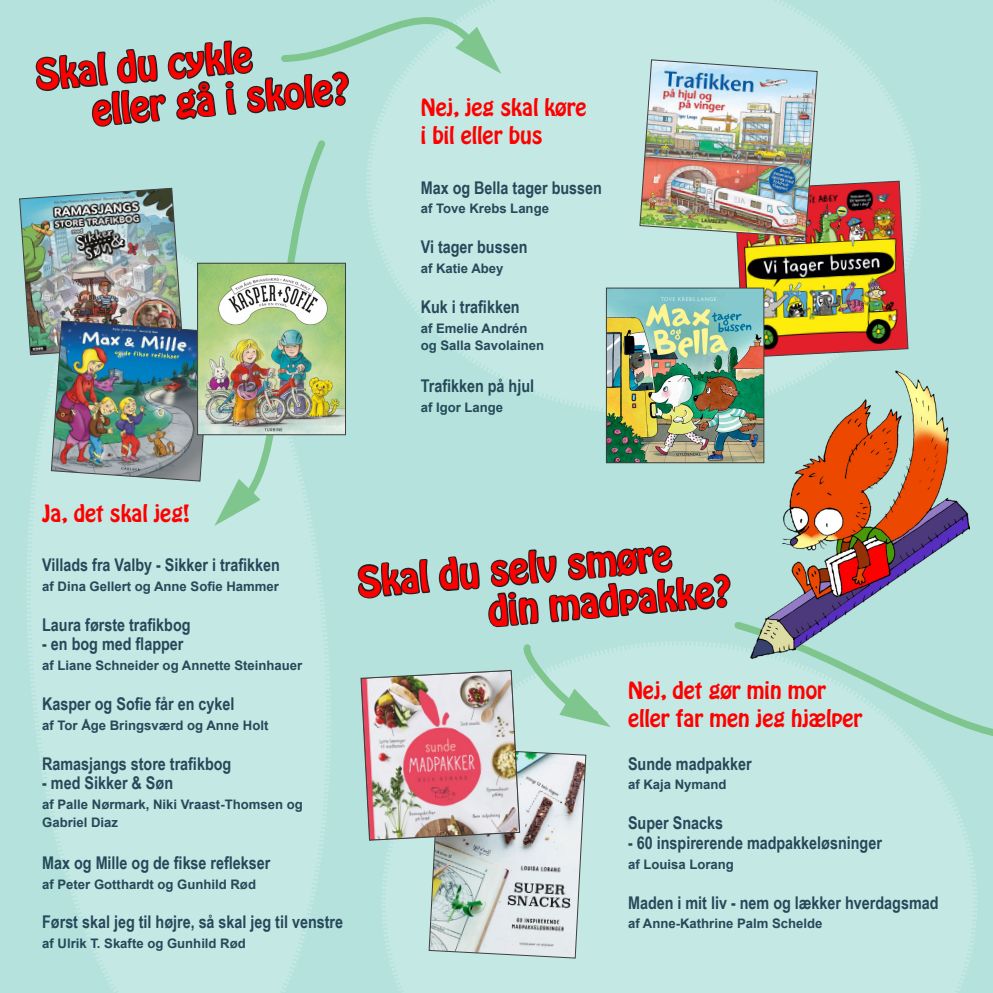
<style>
.page{position:relative;width:993px;height:993px;background:#fff}
.page>*{position:absolute;margin:0;border:0;box-sizing:border-box;transform-origin:0 0}
.overskrift{font:36.75px "Hobo Std";color:#fe0000}
.underoverskrift{font:21px/28px "Hobo Std";color:#fe0000}
.titel{font:700 17.5px "Arial Narrow";color:#254959}
.forfatter{font:700 13.12px/17.5px "Arial";color:#254959}
</style>
<div class="page">
<div style="left:0;top:0;width:992px;height:992px;background:#b5e2dd"></div>
<svg style="left:389px;top:780px;width:588px;height:212px"></svg>
<svg style="left:97px;top:958px;width:201px;height:34px"></svg>
<svg style="left:908px;top:695px;width:84px;height:85px"></svg>
<img style="left:908px;top:377px;width:61px;height:194px">
<img style="left:19px;top:0;width:889px;height:958px">
<img style="left:199px;top:265px;width:144px;height:168px">
<div style="left:197px;top:263px;width:148px;height:172px;border:1px solid #3e3e3f"></div>
<h1 class="overskrift" style="left:33px;top:50px;width:219px;rotate:-5deg">Skal du cykle</h1>
<h1 class="overskrift" style="left:90px;top:85px;width:260px;rotate:-5deg">eller gå i skole?</h1>
<h1 class="underoverskrift" style="left:420px;top:94px;width:167px">Nej, jeg skal køre i bil eller bus</h1>
<h2 class="titel" style="left:420px;top:174px;width:183px">Max og Bella tager bussen</h2>
<h2 class="forfatter" style="left:420px;top:200px;width:130px">af Tove Krebs Lange</h2>
<h2 class="titel" style="left:420px;top:234px;width:108px">Vi tager bussen</h2>
<h2 class="forfatter" style="left:420px;top:260px;width:84px">af Katie Abey</h2>
<h2 class="titel" style="left:420px;top:293px;width:100px">Kuk i trafikken</h2>
<h2 class="forfatter" style="left:420px;top:319px;width:125px">af Emelie Andrén og Salla Savolainen</h2>
<h2 class="titel" style="left:420px;top:372px;width:115px">Trafikken på hjul</h2>
<h2 class="forfatter" style="left:420px;top:399px;width:84px">af Igor Lange</h2>
<h1 class="underoverskrift" style="left:42px;top:499px;width:149px">Ja, det skal jeg!</h1>
<h2 class="titel" style="left:42px;top:551px;width:239px">Villads fra Valby - Sikker i trafikken</h2>
<h2 class="forfatter" style="left:42px;top:577px;width:238px">af Dina Gellert og Anne Sofie Hammer</h2>
<h2 class="titel" style="left:42px;top:611px;width:150px">Laura første trafikbog</h2>
<h2 class="titel" style="left:42px;top:630px;width:143px">- en bog med flapper</h2>
<h2 class="forfatter" style="left:42px;top:656px;width:261px">af Liane Schneider og Annette Steinhauer</h2>
<h2 class="titel" style="left:42px;top:690px;width:194px">Kasper og Sofie får en cykel</h2>
<h2 class="forfatter" style="left:42px;top:716px;width:228px">af Tor Åge Bringsværd og Anne Holt</h2>
<h2 class="titel" style="left:42px;top:749px;width:191px">Ramasjangs store trafikbog</h2>
<h2 class="titel" style="left:42px;top:769px;width:132px">- med Sikker &amp; Søn</h2>
<h2 class="forfatter" style="left:42px;top:795px;width:262px">af Palle Nørmark, Niki Vraast-Thomsen og<br>Gabriel Diaz</h2>
<h2 class="titel" style="left:42px;top:849px;width:230px">Max og Mille og de fikse reflekser</h2>
<h2 class="forfatter" style="left:42px;top:875px;width:215px">af Peter Gotthardt og Gunhild Rød</h2>
<h2 class="titel" style="left:42px;top:908px;width:302px">Først skal jeg til højre, så skal jeg til venstre</h2>
<h2 class="forfatter" style="left:42px;top:934px;width:205px">af Ulrik T. Skafte og Gunhild Rød</h2>
<h1 class="overskrift" style="left:355px;top:557px;width:316px;rotate:-5deg">Skal du selv smøre</h1>
<h1 class="overskrift" style="left:486px;top:586px;width:245px;rotate:-5deg">din madpakke?</h1>
<h1 class="underoverskrift" style="left:628px;top:676px;width:199px">Nej, det gør min mor</h1>
<h1 class="underoverskrift" style="left:628px;top:704px;width:236px">eller far men jeg hjælper</h1>
<h2 class="titel" style="left:628px;top:749px;width:125px">Sunde madpakker</h2>
<h2 class="forfatter" style="left:628px;top:776px;width:100px">af Kaja Nymand</h2>
<h2 class="titel" style="left:628px;top:809px;width:96px">Super Snacks</h2>
<h2 class="titel" style="left:628px;top:829px;width:255px">- 60 inspirerende madpakkeløsninger</h2>
<h2 class="forfatter" style="left:628px;top:855px;width:107px">af Louisa Lorang</h2>
<h2 class="titel" style="left:628px;top:888px;width:312px">Maden i mit liv - nem og lækker hverdagsmad</h2>
<h2 class="forfatter" style="left:628px;top:914px;width:196px">af Anne-Kathrine Palm Schelde</h2>
</div>
